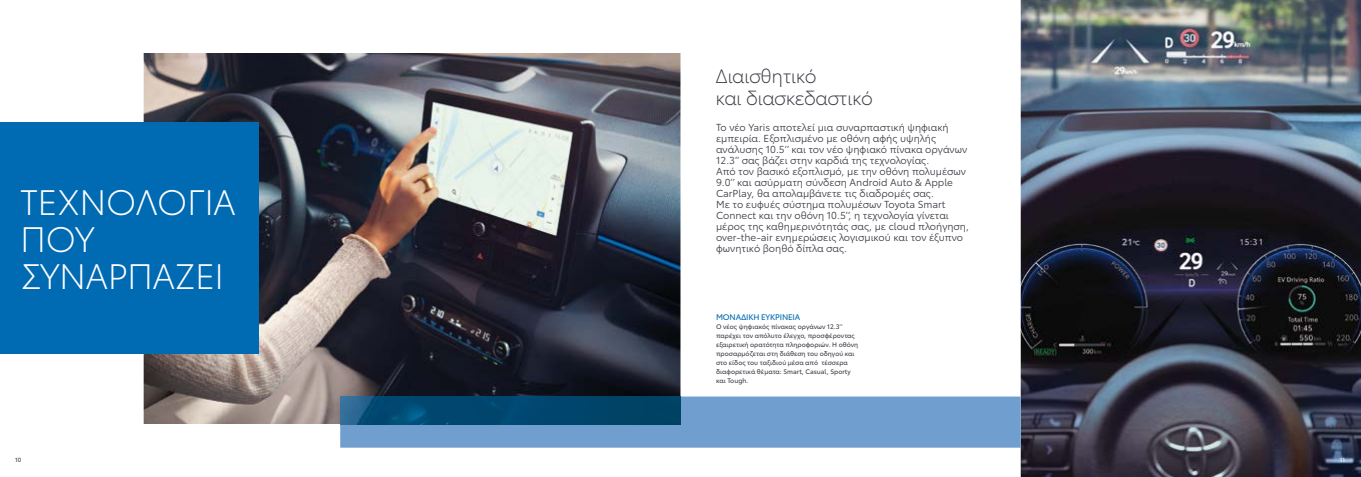
<style>
.page{position:relative;width:1361px;height:477px;background:#fff}
.page>*{position:absolute;margin:0;border:0;box-sizing:border-box;transform-origin:0 0}
.t1{font:300 34.9px/37px "Toyota Type";letter-spacing:-.02em;color:#fff}
.t2{font:300 19px/22px "Toyota Type";letter-spacing:-.02em;color:#3d3a44}
.t3{font:10px/11px "Toyota Type";color:#3d3a44}
.t4{font:8px "Toyota Type";letter-spacing:-.02em;color:#006ab3}
.t5{font:6.5px/9px "Toyota Type";color:#3d3a44}
.t6{font:6px "Toyota Type";color:#3d3a44}
.t7{font:6px "Toyota Type";color:#fff}
</style>
<div class="page">
<img style="left:1020px;top:0;width:341px;height:476px">
<img style="left:144px;top:53px;width:536px;height:370px">
<div style="left:0;top:123px;width:259px;height:231px;background:#006ab3"></div>
<div style="left:340px;top:396px;width:680px;height:51px;background:#6f9ecf"></div>
<img style="left:340px;top:396px;width:340px;height:27px">
<h1 class="t1" style="left:20px;top:181px;width:217px">ΤΕΧΝΟΛΟΓΙΑ<br>ΠΟΥ<br>ΣΥΝΑΡΠΑΖΕΙ</h1>
<h2 class="t2" style="left:715px;top:64px;width:159px">Διαισθητικό<br>και διασκεδαστικό</h2>
<p class="t3" style="left:716px;top:121px;width:254px">Το νέο Yaris αποτελεί μια συναρπαστική ψηφιακή εμπειρία. Εξοπλισμένο με οθόνη αφής υψηλής ανάλυσης 10.5’’ και τον νέο ψηφιακό πίνακα οργάνων 12.3’’ σας βάζει στην καρδιά της τεχνολογίας.<br>Από τον βασικό εξοπλισμό, με την οθόνη πολυμέσων 9.0’’ και ασύρματη σύνδεση Android Auto &amp; Apple CarPlay, θα απολαμβάνετε τις διαδρομές σας.<br>Με τo ευφυές σύστημα πολυμέσων Toyota Smart Connect και την οθόνη 10.5’’, η τεχνολογία γίνεται μέρος της καθημερινότητάς σας, με cloud πλοήγηση, over-the-air ενημερώσεις λογισμικού και τον έξυπνο φωνητικό βοηθό δίπλα σας.</p>
<p class="t4" style="left:716px;top:310px;width:86px">ΜΟΝΑΔΙΚΗ ΕΥΚΡΙΝΕΙΑ</p>
<p class="t5" style="left:716px;top:321px;width:144px">Ο νέος ψηφιακός πίνακας οργάνων 12.3’’ παρέχει τον απόλυτο έλεγχο, προσφέροντας εξαιρετική ορατότητα πληροφοριών. Η οθόνη προσαρμόζεται στη διάθεση του οδηγού και στο είδος του ταξιδιού μέσα από τέσσερα διαφορετικά θέματα: Smart, Casual, Sporty και Tough.</p>
<p class="t6" style="left:15px;top:455px;width:8px">10</p>
<p class="t7" style="left:1339px;top:455px;width:7px">11</p>
</div>
